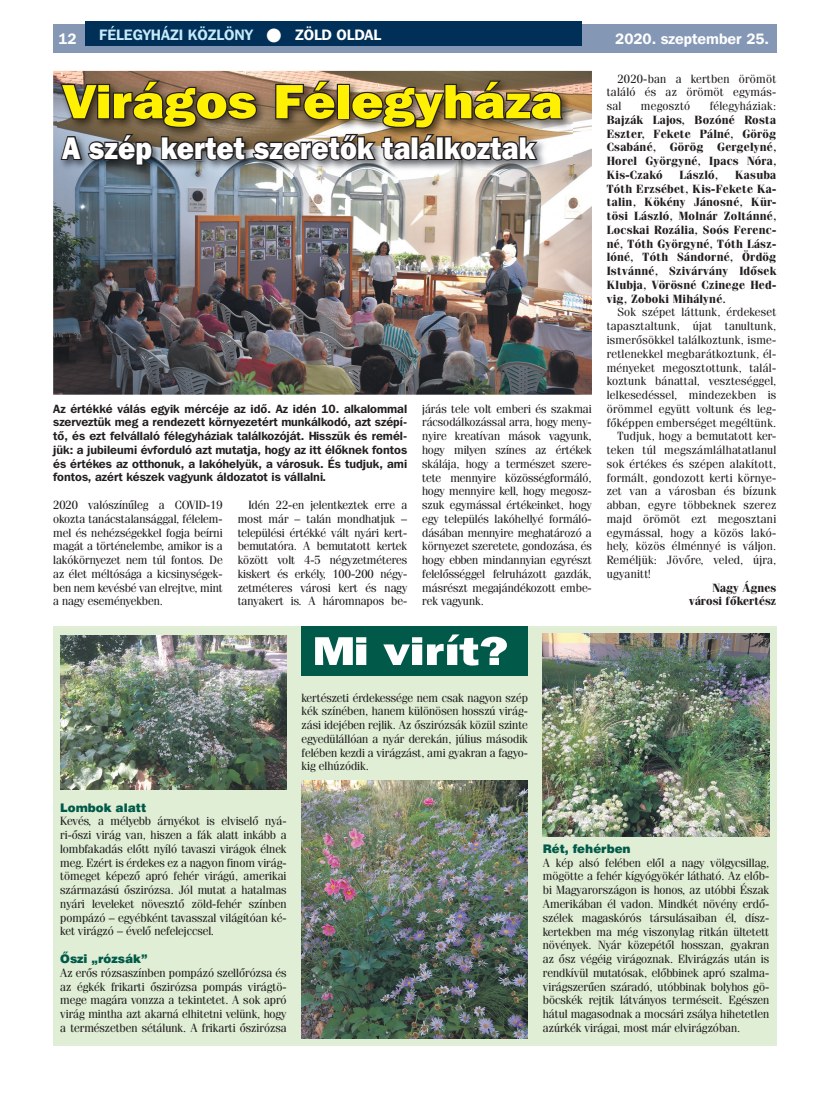
<style>
.page{position:relative;width:833px;height:1099px;background:#fff}
.page>*{position:absolute;margin:0;border:0;box-sizing:border-box;transform-origin:0 0}
.t1{font:47.75px "Franklin Gothic Hv PFL";color:#fff101;scale:1.1 1}
.t2{font:40px "Franklin Gothic Hv PFL";color:#fff;scale:1.25 1}
.t3{font:31px "Franklin Gothic Hv PFL";color:#fff;scale:.9 1}
.t4{font:700 15px "Franklin Gothic PFL";color:#c6eafa}
.t5{font:700 15px "Franklin Gothic PFL";color:#fff}
.t6{font:11.88px/13.8px "Fenice PFL";letter-spacing:.02em;color:#231f20;text-align:justify}
.t7{font:700 11.88px/13.8px "Fenice PFL";letter-spacing:.02em;color:#231f20;text-align:justify}
.t8{font:700 11.88px/13.8px "Franklin Gothic PFL";color:#231f20;text-align:justify}
.t9{font:11.88px "Swiss 721 Blk PFL";color:#005949}
.t10{font:700 11.88px/13.8px "Fenice PFL";color:#231f20;text-align:right}
.s1{color:#fff}
</style>
<div class="page">
<div style="left:53px;top:25px;width:723px;height:28px;background:#8498b6"></div>
<div style="left:85px;top:21px;width:496px;height:25px;background:#002f57"></div>
<img style="left:53px;top:71px;width:539px;height:323px">
<img style="left:58px;top:77px;width:515px;height:99px">
<img style="left:59px;top:79px;width:506px;height:92px">
<div style="left:53px;top:626px;width:723px;height:419px;background:#dfeed4"></div>
<div style="left:301px;top:626px;width:227px;height:50px;background:#005949"></div>
<img style="left:60px;top:635px;width:226px;height:155px">
<img style="left:301px;top:780px;width:227px;height:258px">
<img style="left:543px;top:633px;width:226px;height:203px">
<p class="t4" style="left:99px;top:25px;width:283px">FÉLEGYHÁZI KÖZLÖNY <span class="s1">● ZÖLD OLDAL</span></p>
<p class="t5" style="left:58px;top:29px;width:20px">12</p>
<p class="t5" style="left:615px;top:29px;width:155px">2020. szeptember 25.</p>
<h1 class="t1" style="left:63px;top:71px;width:456px">Virágos Félegyháza</h1>
<h3 class="t3" style="left:63px;top:128px;width:527px">A szép kertet szeretők találkoztak</h3>
<p class="t8" style="left:53px;top:401px;width:355px">Az értékké válás egyik mércéje az idő. Az idén 10. alkalommal szerveztük meg a rendezett környezetért munkálkodó, azt szépí&shy;tő, és ezt felvállaló félegyháziak találkozóját. Hisszük és remél&shy;jük: a jubileumi évforduló azt mutatja, hogy az itt élőknek fontos és értékes az otthonuk, a lakóhelyük, a városuk. És tudjuk, ami fontos, azért készek vagyunk áldozatot is vállalni.</p>
<p class="t6" style="left:53px;top:498px;width:171px">2020 valószínűleg a COVID-19 okozta tanácstalansággal, félelem&shy;mel és nehézségekkel fogja beírni magát a történelembe, amikor is a lakókörnyezet nem túl fontos. De az élet méltósága a kicsinységek&shy;ben nem kevésbé van elrejtve, mint a nagy eseményekben.</p>
<p class="t6" style="left:238px;top:498px;width:171px;text-indent:11px">Idén 22-en jelentkeztek erre a most már – talán mondhatjuk – települési értékké vált nyári kert&shy;bemutatóra. A bemutatott kertek között volt 4-5 négyzetméteres kiskert és erkély, 100-200 négy&shy;zetméteres városi kert és nagy tanyakert is. A háromnapos be-</p>
<p class="t6" style="left:422px;top:401px;width:171px">járás tele volt emberi és szakmai rácsodálkozással arra, hogy meny&shy;nyire kreatívan mások vagyunk, hogy milyen színes az értékek skálája, hogy a természet szere&shy;tete mennyire közösségformáló, hogy mennyire kell, hogy megosz&shy;szuk egymással értékeinket, hogy egy település lakóhellyé formáló&shy;dásában mennyire meghatározó a környezet szeretete, gondozása, és hogy ebben mindannyian egyrészt felelősséggel felruházott gazdák, másrészt megajándékozott embe&shy;rek vagyunk.</p>
<h2 class="t2" style="left:312px;top:625px;width:158px">Mi virít?</h2>
<p class="t6" style="left:301px;top:690px;width:228px">kertészeti érdekessége nem csak nagyon szép kék színében, hanem különösen hosszú virág&shy;zási idejében rejlik. Az őszirózsák közül szinte egyedülállóan a nyár derekán, július második felében kezdi a virágzást, ami gyakran a fagyo&shy;kig elhúzódik.</p>
<p class="t6" style="left:607px;top:71px;width:171px;text-indent:11px">2020-ban a kertben örömöt találó és az örömöt egymás&shy;sal</p>
<p class="t6" style="left:641px;top:99px;width:51px">megosztó</p>
<p class="t6" style="left:709px;top:99px;width:68px">félegyháziak:</p>
<p class="t7" style="left:607px;top:113px;width:171px">Bajzák Lajos, Bozóné Rosta Eszter, Fekete Pálné, Görög Csabáné, Görög Gergelyné, Horel Györgyné, Ipacs Nóra, Kis-Czakó</p>
<p class="t7" style="left:679px;top:168px;width:40px">László,</p>
<p class="t7" style="left:607px;top:168px;width:171px;text-indent:128px">Kasuba Tóth Erzsébet, Kis-Fekete Ka&shy;talin, Kökény Jánosné, Kür&shy;tösi László, Molnár Zoltánné, Locskai Rozália, Soós Ferenc&shy;né, Tóth Györgyné, Tóth Lász&shy;lóné, Tóth Sándorné, Ördög Istvánné, Szivárvány Idősek Klubja, Vörösné Czinege Hed&shy;vig, Zoboki Mihályné.</p>
<p class="t6" style="left:617px;top:305px;width:160px">Sok szépet láttunk, érdekeset</p>
<p class="t6" style="left:607px;top:319px;width:171px">tapasztaltunk, újat tanultunk,</p>
<p class="t6" style="left:607px;top:333px;width:171px">ismerősökkel találkoztunk, isme-</p>
<p class="t6" style="left:607px;top:346px;width:171px">retlenekkel megbarátkoztunk, él-</p>
<p class="t6" style="left:607px;top:360px;width:171px">ményeket megosztottunk, talál-</p>
<p class="t6" style="left:607px;top:374px;width:171px">koztunk bánattal, veszteséggel,</p>
<p class="t6" style="left:607px;top:388px;width:171px">lelkesedéssel, mindezekben is</p>
<p class="t6" style="left:607px;top:401px;width:171px">örömmel együtt voltunk és leg-</p>
<p class="t6" style="left:607px;top:415px;width:171px">főképpen emberséget megéltünk.</p>
<p class="t6" style="left:617px;top:429px;width:160px">Tudjuk, hogy a bemutatott ker-</p>
<p class="t6" style="left:607px;top:443px;width:171px">teken túl megszámlálhatatlanul</p>
<p class="t6" style="left:607px;top:456px;width:171px">sok értékes és szépen alakított,</p>
<p class="t6" style="left:607px;top:470px;width:171px">formált, gondozott kerti környe-</p>
<p class="t6" style="left:607px;top:484px;width:171px">zet van a városban és bízunk</p>
<p class="t6" style="left:607px;top:498px;width:171px">abban, egyre többeknek szerez</p>
<p class="t6" style="left:607px;top:511px;width:171px">majd örömöt ezt megosztani</p>
<p class="t6" style="left:607px;top:525px;width:171px">egymással, hogy a közös lakó-</p>
<p class="t6" style="left:607px;top:539px;width:171px">hely, közös élménnyé is váljon.</p>
<p class="t6" style="left:607px;top:553px;width:171px">Reméljük: Jövőre, veled, újra,</p>
<p class="t6" style="left:607px;top:566px;width:46px">ugyanitt!</p>
<p class="t10" style="left:689px;top:580px;width:89px">Nagy Ágnes városi főkertész</p>
<p class="t9" style="left:60px;top:800px;width:87px">Lombok alatt</p>
<p class="t6" style="left:60px;top:814px;width:228px">Kevés, a mélyebb árnyékot is elviselő nyá&shy;ri-őszi virág van, hiszen a fák alatt inkább a lombfakadás előtt nyíló tavaszi virágok élnek meg. Ezért is érdekes ez a nagyon finom virág&shy;tömeget képező apró fehér virágú, amerikai származású őszirózsa. Jól mutat a hatalmas nyári leveleket növesztő zöld-fehér színben pompázó – egyébként tavasszal világítóan ké&shy;ket virágzó – évelő nefelejccsel.</p>
<p class="t9" style="left:60px;top:951px;width:89px">Őszi „rózsák”</p>
<p class="t6" style="left:60px;top:965px;width:228px">Az erős rózsaszínben pompázó szellőrózsa és az égkék frikarti őszirózsa pompás virágtö&shy;mege magára vonzza a tekintetet. A sok apró virág mintha azt akarná elhitetni velünk, hogy a természetben sétálunk. A frikarti őszirózsa</p>
<p class="t9" style="left:543px;top:841px;width:89px">Rét, fehérben</p>
<p class="t6" style="left:543px;top:855px;width:228px">A kép alsó felében elől a nagy völgycsillag, mögötte a fehér kígyógyökér látható. Az előb&shy;bi Magyarországon is honos, az utóbbi Észak Amerikában él vadon. Mindkét növény erdő&shy;szélek magaskórós társulásaiban él, dísz&shy;kertekben ma még viszonylag ritkán ültetett növények. Nyár közepétől hosszan, gyakran az ősz végéig virágoznak. Elvirágzás után is rendkívül mutatósak, előbbinek apró szalma&shy;virágszerűen száradó, utóbbinak bolyhos gö&shy;böcskék rejtik látványos terméseit. Egészen hátul magasodnak a mocsári zsálya hihetetlen azúrkék virágai, most már elvirágzóban.</p>
</div>
